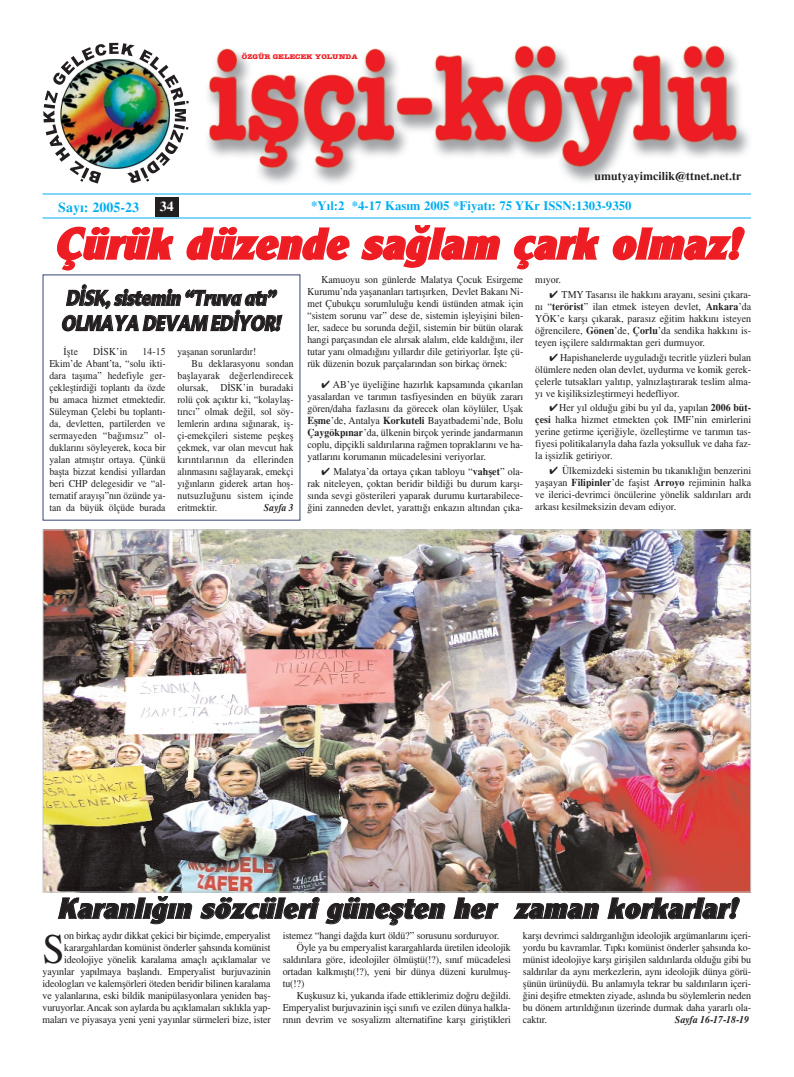
<style>
.page{position:relative;width:794px;height:1077px;background:#fff}
.page>*{position:absolute;margin:0;border:0;box-sizing:border-box;transform-origin:0 0}
.t1{font:italic 700 46px "Clearface Got Ex";color:#ee1d23}
.t2{font:42.1px "Times Turk";color:#231f20;scale:.95 1}
.t3{font:italic 700 30.4px "Clearface Got Ex";color:#231f20}
.t4{font:italic 900 21px/25.2px "Adver";color:#231f20;scale:.78 1}
.t5{font:14px "Times Turk B";color:#00aeef}
.t6{font:14px "Times Turk B";color:#fff}
.t7{font:12.8px "Times Turk B";color:#00aeef}
.t8{font:12px "Times Turk B";color:#231f20}
.t9{font:10.5px/12px "Times Turk";letter-spacing:-.01em;color:#231f20;text-align:justify;scale:.95 1}
.t10{font:10.5px/12px "Times Turk";letter-spacing:-.01em;color:#231f20;text-align:justify;scale:.92 1}
.t11{font:10.5px/12px "Times Turk";letter-spacing:-.01em;color:#231f20;text-align:justify;scale:.93 1}
.t12{font:10.5px "Times Turk";letter-spacing:.02em;color:#231f20;scale:.92 1}
.t13{font:10.5px "Times Turk BI";letter-spacing:-.01em;color:#231f20;scale:.95 1}
.t14{font:10.5px "Times Turk BI";letter-spacing:-.01em;color:#231f20;scale:.92 1}
.t15{font:700 6.8px "American Typewriter";color:#ee1d23;scale:1.15 1}
.s1{font-family:"Times Turk B"}
</style>
<div class="page">
<img style="left:45px;top:531px;width:704px;height:360px">
<div style="left:155px;top:197px;width:24px;height:20px;background:#231f20"></div>
<hr style="left:43px;top:194px;width:708px;height:1px;background:#00aeef">
<hr style="left:43px;top:218px;width:708px;height:1px;background:#00aeef">
<img style="left:208px;top:45px;width:541px;height:138px">
<img style="left:43px;top:43px;width:146px;height:141px">
<p class="t15" style="left:242px;top:55px;width:102px">ÖZGÜR GELECEK YOLUNDA</p>
<p class="t8" style="left:594px;top:171px;width:149px">umutyayimcilik@ttnet.net.tr</p>
<h3 class="t5" style="left:58px;top:201px;width:82px">Say›: 2005-23</h3>
<h3 class="t6" style="left:160px;top:200px;width:15px">34</h3>
<p class="t7" style="left:311px;top:201px;width:322px">*Y›l:2 *4-17 Kas›m 2005 *Fiyat›: 75 YKr ISSN:1303-9350</p>
<h1 class="t1" style="left:54px;top:228px;width:696px">Çürük düzende sa¤lam çark olmaz!</h1>
<h3 class="t4" style="left:61px;top:287px;width:287px">D‹SK,sistemin “Truva at›”<br>OLMAYA DEVAM ED‹YOR!</h3>
<p class="t10" style="left:64px;top:346px;width:17px">‹flte</p>
<p class="t10" style="left:93px;top:346px;width:39px">D‹SK’in</p>
<p class="t10" style="left:49px;top:346px;width:128px;text-indent:93px">14-15<br>Ekim’de Abant’ta, “solu ikti&shy;dara tafl›ma” hedefiyle ger&shy;çeklefltirdi¤i toplant› da özde bu amaca hizmet etmektedir.<br>Süleyman Çelebi bu toplant›- da, devletten, partilerden ve sermayeden “ba¤›ms›z” ol&shy;duklar›n› söyleyerek, koca bir yalan atm›flt›r ortaya. Çünkü baflta bizzat kendisi y›llardan beri CHP delegesidir ve “al&shy;ternatif aray›fl›”n›n özünde ya&shy;tan da büyük ölçüde burada</p>
<p class="t10" style="left:177px;top:346px;width:87px">yaflanan sorunlard›r!</p>
<p class="t10" style="left:192px;top:358px;width:112px">Bu deklarasyonu sondan</p>
<p class="t12" style="left:177px;top:371px;width:128px">bafllayarak de¤erlendirecek</p>
<p class="t10" style="left:177px;top:382px;width:128px">olursak, D‹SK’in buradaki</p>
<p class="t10" style="left:177px;top:394px;width:128px">rolü çok aç›kt›r ki, “kolaylafl-</p>
<p class="t10" style="left:177px;top:406px;width:128px">t›r›c›” olmak de¤il, sol söy-</p>
<p class="t10" style="left:177px;top:418px;width:128px">lemlerin ard›na s›¤›narak, ifl-</p>
<p class="t10" style="left:177px;top:430px;width:128px">çi-emekçileri sisteme peflkefl</p>
<p class="t10" style="left:177px;top:442px;width:128px">çekmek, var olan mevcut hak</p>
<p class="t12" style="left:177px;top:455px;width:128px">k›r›nt›lar›n›n da ellerinden</p>
<p class="t10" style="left:177px;top:466px;width:128px">al›nmas›n› sa¤layarak, emekçi</p>
<p class="t10" style="left:177px;top:478px;width:128px">y›¤›nlar›n giderek artan hofl-</p>
<p class="t12" style="left:177px;top:491px;width:128px">nutsuzlu¤unu sistem içinde</p>
<p class="t10" style="left:177px;top:502px;width:45px">eritmektir.</p>
<p class="t14" style="left:264px;top:503px;width:34px">Sayfa 3</p>
<p class="t11" style="left:307px;top:274px;width:234px;text-indent:14px">Kamuoyu son günlerde Malatya Çocuk Esirgeme Kurumu’nda yaflananlar› tart›fl›rken, Devlet Bakan› Ni&shy;met Çubukçu sorumlulu¤u kendi üstünden atmak için “sistem sorunu var” dese de, sistemin iflleyiflini bilen&shy;ler, sadece bu sorunda de¤il, sistemin bir bütün olarak hangi parças›ndan ele al›rsak alal›m, elde kald›¤›n›, iler tutar yan› olmad›¤›n› y›llard›r dile getiriyorlar. ‹flte çü&shy;rük düzenin bozuk parçalar›ndan son birkaç örnek:</p>
<p class="t9" style="left:307px;top:379px;width:229px;text-indent:14px">✔ AB’ye üyeli¤ine haz›rl›k kapsam›nda ç›kar›lan yasalardan ve tar›m›n tasfiyesinden en büyük zarar› gören/daha fazlas›n› da görecek olan köylüler, Uflak <span class="s1">Eflme</span>’de, Antalya <span class="s1">Korkuteli</span> Bayatbademi’nde, Bolu <span class="s1">Çaygökp›nar</span>’da, ülkenin birçok yerinde jandarman›n coplu, dipçikli sald›r›lar›na ra¤men topraklar›n› ve ha&shy;yatlar›n› koruman›n mücadelesini veriyorlar.</p>
<p class="t9" style="left:307px;top:466px;width:229px;text-indent:14px">✔ Malatya’da ortaya ç›kan tabloyu “<span class="s1">vahflet</span>” ola&shy;rak niteleyen, çoktan beridir bildi¤i bu durum karfl›- s›nda sevgi gösterileri yaparak durumu kurtarabilece-¤ini zanneden devlet, yaratt›¤› enkaz›n alt›ndan ç›ka-</p>
<p class="t9" style="left:535px;top:274px;width:29px">m›yor.</p>
<p class="t9" style="left:535px;top:289px;width:229px;text-indent:14px">✔ TMY Tasar›s› ile hakk›n› arayan›, sesini ç›kara&shy;n› “<span class="s1">terörist</span>” ilan etmek isteyen devlet, <span class="s1">Ankara</span>’da YÖK’e karfl› ç›karak, paras›z e¤itim hakk›n› isteyen ö¤rencilere, <span class="s1">Gönen</span>’de, <span class="s1">Çorlu</span>’da sendika hakk›n› is&shy;teyen iflçilere sald›rmaktan geri durmuyor.</p>
<p class="t9" style="left:535px;top:352px;width:229px;text-indent:14px">✔ Hapishanelerde uygulad›¤› tecritle yüzleri bulan ölümlere neden olan devlet, uydurma ve komik gerek&shy;çelerle tutsaklar› yal›t›p, yaln›zlaflt›rarak teslim alma&shy;y› ve kifliliksizlefltirmeyi hedefliyor.</p>
<p class="t9" style="left:535px;top:403px;width:229px;text-indent:14px">✔Her y›l oldu¤u gibi bu y›l da, yap›lan <span class="s1">2006 büt&shy;çesi</span> halka hizmet etmekten çok IMF’nin emirlerini yerine getirme içeri¤iyle, özellefltirme ve tar›m›n tas&shy;fiyesi politikalar›yla daha fazla yoksulluk ve daha faz&shy;la iflsizlik getiriyor.</p>
<p class="t9" style="left:535px;top:466px;width:229px;text-indent:14px">✔ Ülkemizdeki sistemin bu t›kan›kl›¤›n benzerini yaflayan <span class="s1">Filipinler</span>’de faflist <span class="s1">Arroyo</span> rejiminin halka ve ilerici-devrimci öncülerine yönelik sald›r›lar› ard› arkas› kesilmeksizin devam ediyor.</p>
<h3 class="t3" style="left:57px;top:898px;width:687px">Karanl›¤›n sözcüleri güneflten her zaman korkarlar!</h3>
<p class="t9" style="left:43px;top:930px;width:242px;text-align:right">on birkaç ayd›r dikkat çekici bir biçimde, emperyalist karargahlardan komünist önderler flahs›nda komünist ideolojiye yönelik karalama amaçl› aç›klamalar ve yay›nlar yap›lmaya baflland›. Emperyalist burjuvazinin ideologlar› ve kalemflörleri öteden beridir bilinen karalama ve yalanlar›na, eski bildik manipülasyonlara yeniden bafl&shy;vuruyorlar. Ancak son aylarda bu aç›klamalar› s›kl›kla yap&shy;malar› ve piyasaya yeni yeni yay›nlar sürmeleri bize, ister</p>
<p class="t9" style="left:283px;top:930px;width:229px">istemez “hangi da¤da kurt öldü?” sorusunu sorduruyor.</p>
<h2 class="t2" style="left:43px;top:933px;width:25px">S</h2>
<p class="t9" style="left:297px;top:942px;width:227px">Öyle ya bu emperyalist karargahlarda üretilen ideolojik</p>
<p class="t9" style="left:283px;top:954px;width:242px">sald›r›lara göre, ideolojiler ölmüfltü(!?), s›n›f mücadelesi</p>
<p class="t9" style="left:283px;top:966px;width:242px">ortadan kalkm›flt›(!?), yeni bir dünya düzeni kurulmufl-</p>
<p class="t9" style="left:283px;top:978px;width:24px">tu(!?)</p>
<p class="t9" style="left:297px;top:990px;width:227px">Kuflkusuz ki, yukar›da ifade ettiklerimiz do¤ru de¤ildi.</p>
<p class="t9" style="left:283px;top:1002px;width:242px">Emperyalist burjuvazinin iflçi s›n›f› ve ezilen dünya halkla-</p>
<p class="t9" style="left:283px;top:1014px;width:242px">r›n›n devrim ve sosyalizm alternatifine karfl› girifltikleri</p>
<p class="t9" style="left:523px;top:930px;width:242px">karfl› devrimci sald›rganl›¤›n ideolojik argümanlar›n› içeri&shy;yordu bu kavramlar. T›pk› komünist önderler flahs›nda ko&shy;münist ideolojiye karfl› giriflilen sald›r›larda oldu¤u gibi bu sald›r›lar da ayn› merkezlerin, ayn› ideolojik dünya görü&shy;flünün ürünüydü. Bu anlam›yla tekrar bu sald›r›lar›n içeri-¤ini deflifre etmekten ziyade, asl›nda bu söylemlerin neden bu dönem art›r›ld›¤›n›n üzerinde durmak daha yararl› ola&shy;cakt›r.</p>
<p class="t13" style="left:675px;top:1015px;width:80px">Sayfa 16-17-18-19</p>
</div>
